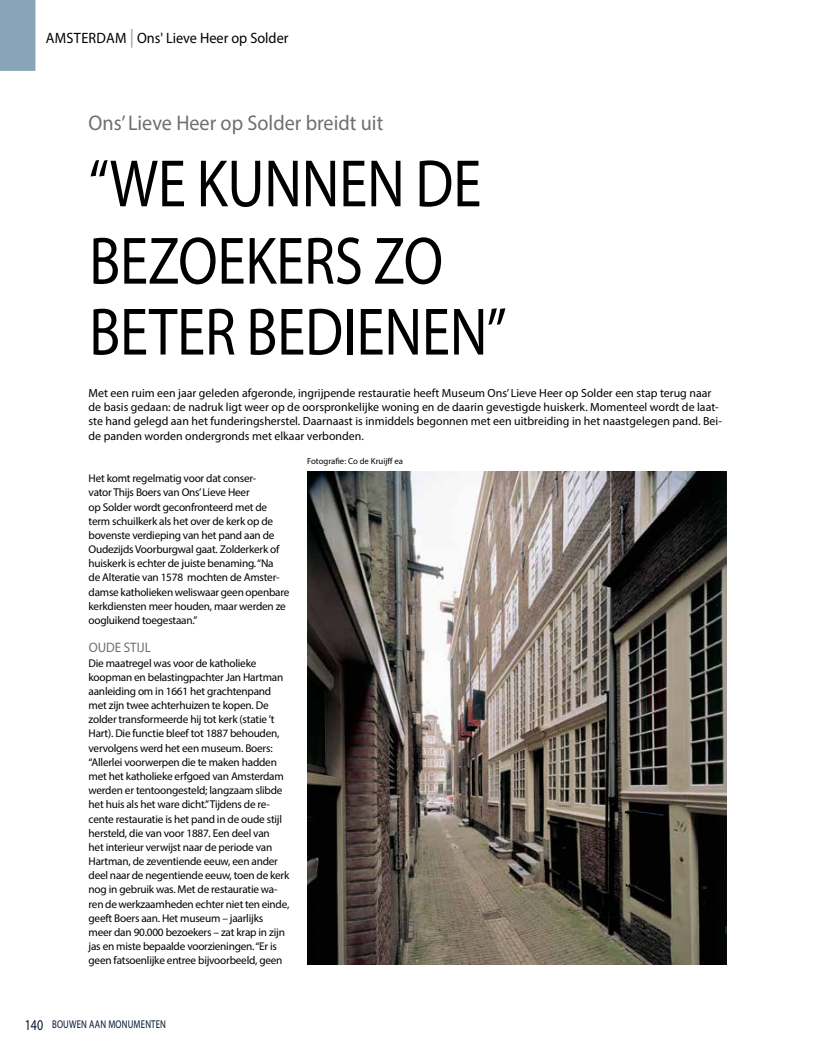
<style>
.page{position:relative;width:815px;height:1053px;background:#fff}
.page>*{position:absolute;margin:0;border:0;box-sizing:border-box;transform-origin:0 0}
.t1{font:67.5px/77.2px "Myriad Pro";letter-spacing:-.005em;color:#000;scale:.85 1}
.t2{font:21.25px "Myriad Pro";color:#706f6f;scale:.95 1}
.t3{font:15px "Myriad Pro";color:#000;scale:.95 1}
.t4{font:13.75px "Myriad Pro";color:#706f6f;scale:.95 1}
.t5{font:11.88px/14.1px "Myriad Pro";color:#000}
.t6{font:11.25px/14.1px "Myriad Pro";letter-spacing:-.02em;color:#000}
.t7{font:11.25px "Myriad Pro";letter-spacing:.02em;color:#00152c;scale:.78 1}
.t8{font:8.75px "Myriad Pro";color:#000}
.s1{font-size:18.75px;color:#9d9d9c}
.s2{font-size:15px}
</style>
<div class="page">
<div style="left:0;top:0;width:35px;height:71px;background:#89a4b6"></div>
<img style="left:307px;top:471px;width:419px;height:493px">
<h3 class="t3" style="left:46px;top:28px;width:257px">AMSTERDAM <span class="s1">|</span> Ons' Lieve Heer op Solder</h3>
<h2 class="t2" style="left:89px;top:110px;width:312px">Ons’ Lieve Heer op Solder breidt uit</h2>
<h1 class="t1" style="left:89px;top:144px;width:464px">“WE KUNNEN DE<br>BEZOEKERS ZO</h1>
<h1 class="t1" style="left:89px;top:292px;width:493px">BETER BEDIENEN”</h1>
<p class="t5" style="left:89px;top:386px;width:635px">Met een ruim een jaar geleden afgeronde, ingrijpende restauratie heeft Museum Ons’ Lieve Heer op Solder een stap terug naar de basis gedaan: de nadruk ligt weer op de oorspronkelijke woning en de daarin gevestigde huiskerk. Momenteel wordt de laat&shy;ste hand gelegd aan het funderingsherstel. Daarnaast is inmiddels begonnen met een uitbreiding in het naastgelegen pand. Bei&shy;de panden worden ondergronds met elkaar verbonden.</p>
<p class="t6" style="left:89px;top:471px;width:202px">Het komt regelmatig voor dat conser-<br>vator Thijs Boers van Ons’ Lieve Heer<br>op Solder wordt geconfronteerd met de term schuilkerk als het over de kerk op de bovenste verdieping van het pand aan de Oudezijds Voorburgwal gaat. Zolderkerk of huiskerk is echter de juiste benaming. “Na<br>de Alteratie van 1578 mochten de Amster&shy;damse katholieken weliswaar geen openbare kerkdiensten meer houden, maar werden ze oogluikend toegestaan.”</p>
<p class="t4" style="left:89px;top:639px;width:67px">OUDE STIJL</p>
<p class="t6" style="left:89px;top:655px;width:202px">Die maatregel was voor de katholieke koopman en belastingpachter Jan Hartman aanleiding om in 1661 het grachtenpand met zijn twee achterhuizen te kopen. De zolder transformeerde hij tot kerk (statie ’t Hart). Die functie bleef tot 1887 behouden, vervolgens werd het een museum. Boers: “Allerlei voorwerpen die te maken hadden met het katholieke erfgoed van Amsterdam werden er tentoongesteld; langzaam slibde het huis als het ware dicht.” Tijdens de re&shy;cente restauratie is het pand in de oude stijl hersteld, die van voor 1887. Een deel van<br>het interieur verwijst naar de periode van Hartman, de zeventiende eeuw, een ander deel naar de negentiende eeuw, toen de kerk nog in gebruik was. Met de restauratie wa&shy;ren de werkzaamheden echter niet ten einde, geeft Boers aan. Het museum – jaarlijks meer dan 90.000 bezoekers – zat krap in zijn jas en miste bepaalde voorzieningen. “Er is geen fatsoenlijke entree bijvoorbeeld, geen</p>
<p class="t8" style="left:307px;top:455px;width:97px">Fotografie: Co de Kruijff ea</p>
<p class="t7" style="left:25px;top:1017px;width:183px"><span class="s2">140</span> BOUWEN AAN MONUMENTEN</p>
</div>
